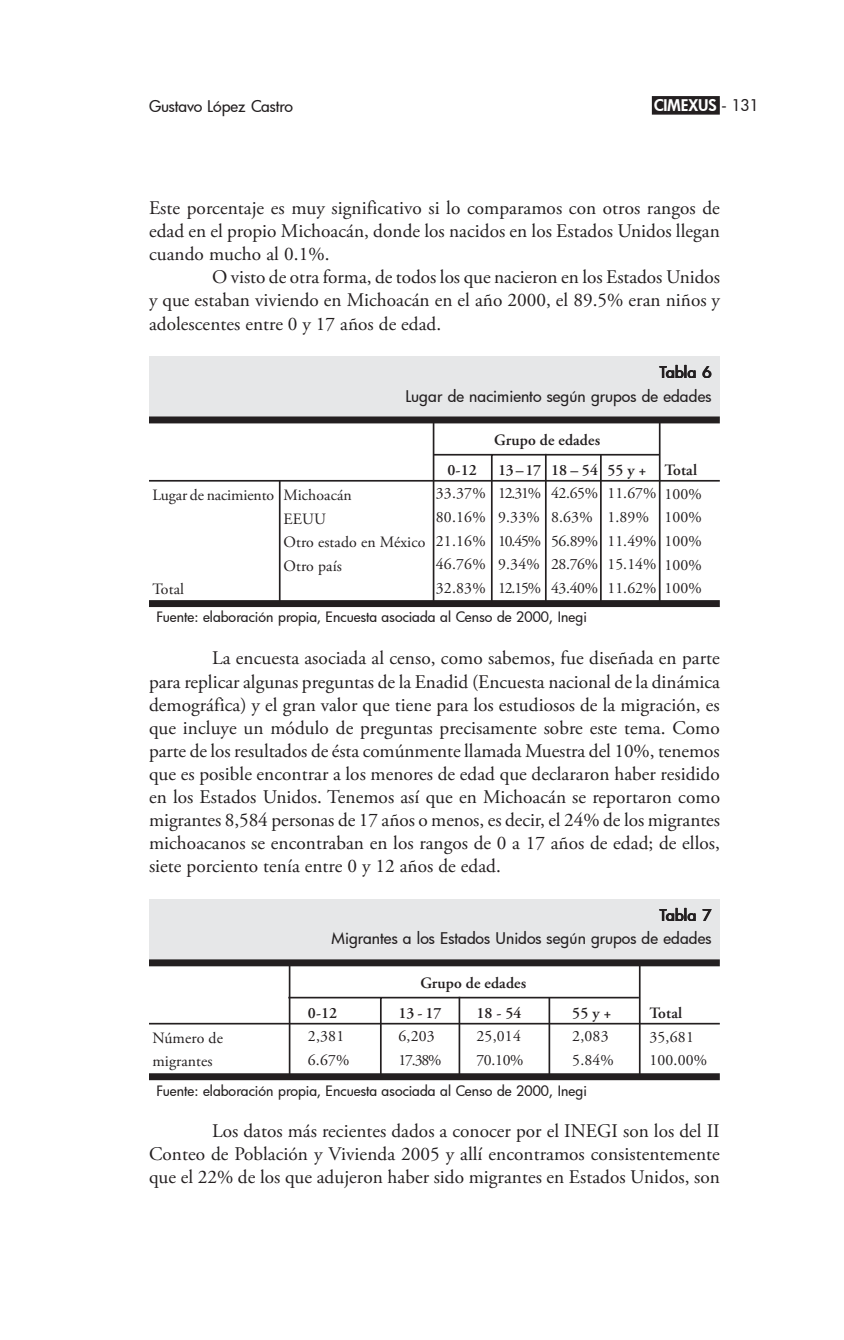
<style>
.page{position:relative;width:844px;height:1340px;background:#fff}
.page>*{position:absolute;margin:0;border:0;box-sizing:border-box;transform-origin:0 0}
.t1{font:19.25px/23.1px "Adobe Garamond Pro";letter-spacing:.005em;color:#231f20;text-align:justify}
.t2{font:15.75px/23.6px "Adobe Garamond Pro";letter-spacing:.005em;color:#231f20}
.t3{font:500 15.75px/23.4px "Futura";color:#231f20;text-align:right}
.t4{font:600 15.75px "Adobe Garamond Pro";letter-spacing:.01em;color:#231f20}
.t5{font:15.75px/23.6px "Adobe Garamond Pro";letter-spacing:-.02em;color:#231f20}
.t6{font:800 15.75px "Futura";color:#fff}
.t7{font:500 14px "Futura";color:#231f20}
.s1{font-weight:500;color:#231f20}
</style>
<div class="page">
<div style="left:651px;top:96px;width:68px;height:19px;background:#231f20;border:2px solid #231f20"></div>
<div style="left:149px;top:356px;width:570px;height:65px;background:#e6e7e8"></div>
<div style="left:149px;top:416px;width:570px;height:7px;background:#231f20"></div>
<hr style="left:279px;top:480px;width:1px;height:123px;background:#231f20">
<div style="left:149px;top:600px;width:570px;height:7px;background:#231f20"></div>
<hr style="left:433px;top:454px;width:226px;height:1px;background:#231f20">
<hr style="left:491px;top:455px;width:1px;height:151px;background:#231f20">
<hr style="left:149px;top:480px;width:570px;height:1px;background:#231f20">
<hr style="left:545px;top:454px;width:1px;height:150px;background:#231f20">
<hr style="left:600px;top:455px;width:1px;height:147px;background:#231f20">
<hr style="left:658px;top:420px;width:2px;height:182px;background:#231f20">
<hr style="left:432px;top:422px;width:2px;height:180px;background:#231f20">
<div style="left:149px;top:899px;width:570px;height:64px;background:#e6e7e8"></div>
<div style="left:149px;top:959px;width:570px;height:7px;background:#231f20"></div>
<hr style="left:289px;top:965px;width:1px;height:111px;background:#231f20">
<div style="left:149px;top:1073px;width:570px;height:7px;background:#231f20"></div>
<hr style="left:288px;top:996px;width:350px;height:2px;background:#231f20">
<hr style="left:380px;top:997px;width:1px;height:81px;background:#231f20">
<hr style="left:149px;top:1022px;width:570px;height:2px;background:#231f20">
<hr style="left:458px;top:996px;width:2px;height:82px;background:#231f20">
<hr style="left:548px;top:997px;width:2px;height:81px;background:#231f20">
<hr style="left:638px;top:962px;width:2px;height:116px;background:#231f20">
<p class="t3" style="left:149px;top:94px;width:145px">Gustavo López Castro</p>
<p class="t6" style="left:654px;top:95px;width:106px">CIMEXUS <span class="s1">- 131</span></p>
<p class="t1" style="left:149px;top:198px;width:572px">Este porcentaje es muy significativo si lo comparamos con otros rangos de edad en el propio Michoacán, donde los nacidos en los Estados Unidos llegan cuando mucho al 0.1%.</p>
<p class="t1" style="left:149px;top:267px;width:572px;text-indent:63px">O visto de otra forma, de todos los que nacieron en los Estados Unidos y que estaban viviendo en Michoacán en el año 2000, el 89.5% eran niños y adolescentes entre 0 y 17 años de edad.</p>
<p class="t3" style="left:405px;top:360px;width:308px">Tabla 6<br>Lugar de nacimiento según grupos de edades</p>
<p class="t2" style="left:152px;top:484px;width:123px">Lugar de nacimiento</p>
<p class="t2" style="left:152px;top:579px;width:33px">Total</p>
<p class="t2" style="left:283px;top:485px;width:143px">Michoacán<br>EEUU<br>Otro estado en México<br>Otro país</p>
<p class="t4" style="left:447px;top:463px;width:31px">0-12</p>
<p class="t2" style="left:436px;top:483px;width:51px;text-align:justify">33.37% 80.16% 21.16% 46.76% 32.83%</p>
<p class="t4" style="left:494px;top:433px;width:107px">Grupo de edades</p>
<p class="t4" style="left:498px;top:463px;width:45px">13 – 17</p>
<p class="t2" style="left:498px;top:483px;width:45px;text-align:justify">12.31% 9.33% 10.45% 9.34% 12.15%</p>
<p class="t4" style="left:551px;top:463px;width:49px">18 – 54</p>
<p class="t5" style="left:551px;top:483px;width:49px">42.65%<br>8.63%<br>56.89%<br>28.76%<br>43.40%</p>
<p class="t7" style="left:156px;top:607px;width:432px">Fuente: elaboración propia, Encuesta asociada al Censo de 2000, Inegi</p>
<p class="t4" style="left:607px;top:463px;width:41px">55 y +</p>
<p class="t2" style="left:607px;top:483px;width:51px">11.67%<br>1.89%<br>11.49%<br>15.14%<br>11.62%</p>
<p class="t4" style="left:664px;top:464px;width:34px">Total</p>
<p class="t2" style="left:664px;top:483px;width:39px;text-align:justify">100% 100% 100% 100% 100%</p>
<p class="t1" style="left:149px;top:648px;width:572px;text-indent:63px">La encuesta asociada al censo, como sabemos, fue diseñada en parte para replicar algunas preguntas de la Enadid (Encuesta nacional de la dinámica demográfica) y el gran valor que tiene para los estudiosos de la migración, es que incluye un módulo de preguntas precisamente sobre este tema. Como parte de los resultados de ésta comúnmente llamada Muestra del 10%, tenemos que es posible encontrar a los menores de edad que declararon haber residido en los Estados Unidos. Tenemos así que en Michoacán se reportaron como migrantes 8,584 personas de 17 años o menos, es decir, el 24% de los migrantes michoacanos se encontraban en los rangos de 0 a 17 años de edad; de ellos, siete porciento tenía entre 0 y 12 años de edad.</p>
<p class="t3" style="left:331px;top:903px;width:381px">Tabla 7<br>Migrantes a los Estados Unidos según grupos de edades</p>
<p class="t2" style="left:152px;top:1027px;width:72px">Número de migrantes</p>
<p class="t4" style="left:308px;top:1006px;width:31px">0-12</p>
<p class="t2" style="left:308px;top:1025px;width:43px">2,381<br>6.67%</p>
<p class="t4" style="left:420px;top:976px;width:107px">Grupo de edades</p>
<p class="t4" style="left:398px;top:1006px;width:45px">13 - 17</p>
<p class="t2" style="left:398px;top:1025px;width:45px">6,203<br>17.38%</p>
<p class="t4" style="left:476px;top:1006px;width:47px">18 - 54</p>
<p class="t2" style="left:476px;top:1025px;width:49px">25,014<br>70.10%</p>
<p class="t4" style="left:572px;top:1006px;width:41px">55 y +</p>
<p class="t2" style="left:572px;top:1025px;width:43px">2,083<br>5.84%</p>
<p class="t7" style="left:156px;top:1080px;width:432px">Fuente: elaboración propia, Encuesta asociada al Censo de 2000, Inegi</p>
<p class="t4" style="left:649px;top:1006px;width:34px">Total</p>
<p class="t2" style="left:649px;top:1026px;width:59px">35,681<br>100.00%</p>
<p class="t1" style="left:149px;top:1121px;width:572px;text-indent:63px">Los datos más recientes dados a conocer por el INEGI son los del II Conteo de Población y Vivienda 2005 y allí encontramos consistentemente que el 22% de los que adujeron haber sido migrantes en Estados Unidos, son</p>
</div>
